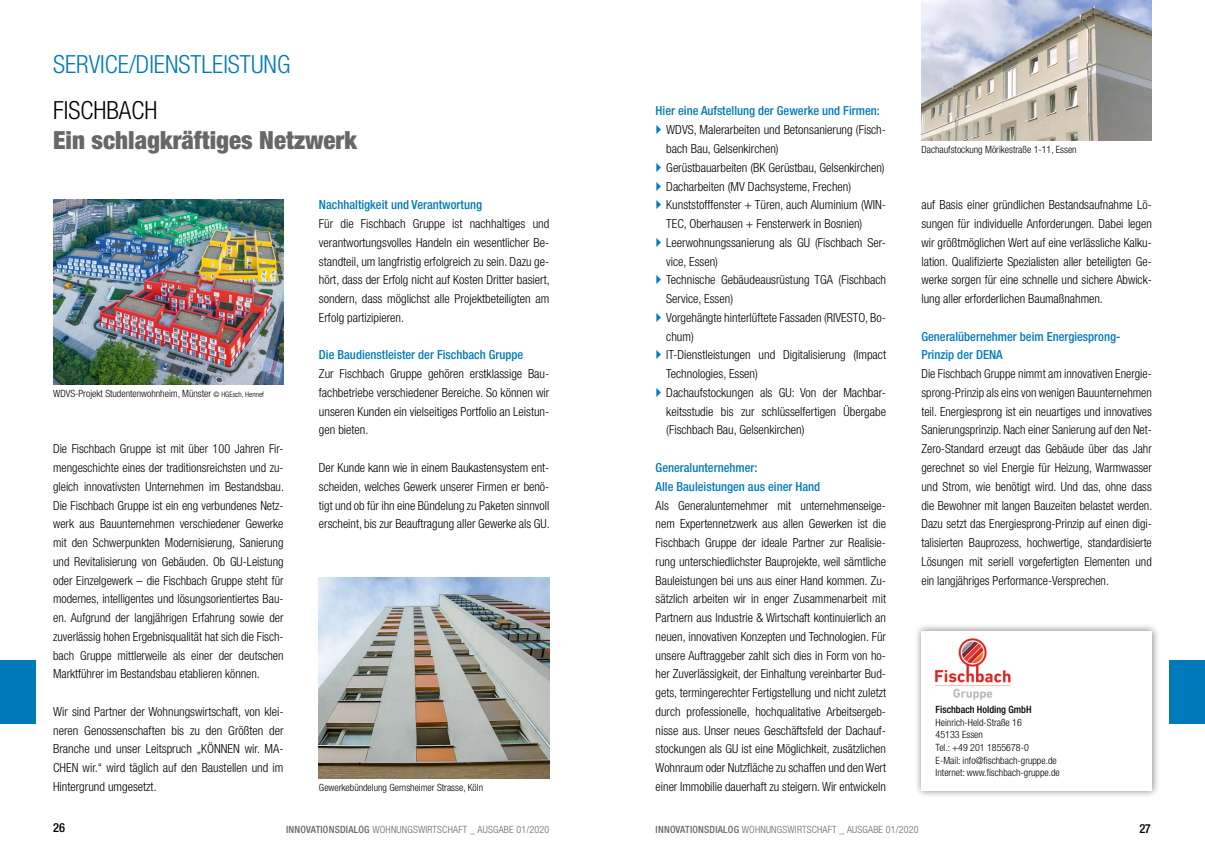
<style>
.page{position:relative;width:1205px;height:851px;background:#fff}
.page>*{position:absolute;margin:0;border:0;box-sizing:border-box;transform-origin:0 0}
.t1{font:900 condensed 25px "Helvetica Neue";color:#676767}
.t2{font:300 condensed 25px "Helvetica Neue";color:#007abb}
.t3{font:300 condensed 25px "Helvetica Neue";color:#000}
.t4{font:300 condensed 12.5px/18.8px "Helvetica Neue";color:#000;text-align:justify}
.t5{font:500 condensed 12.5px/18.8px "Helvetica Neue";color:#007abb}
.t6{font:500 condensed 12.5px "Helvetica Neue";color:#000}
.t7{font:300 condensed 10px/12.5px "Helvetica Neue";color:#000}
.t8{font:300 condensed 10px "Helvetica Neue";letter-spacing:.02em;color:#676767}
.t9{font:500 condensed 10px "Helvetica Neue";color:#000}
.s1{font-size:7.5px}
.s2{font-weight:500}
</style>
<div class="page">
<div style="left:913px;top:623px;width:247px;height:175px;background:#000;opacity:.5"></div>
<div style="left:921px;top:631px;width:231px;height:159px;background:#fff"></div>
<img style="left:935px;top:638px;width:76px;height:62px">
<img style="left:53px;top:199px;width:230px;height:185px">
<img style="left:319px;top:577px;width:230px;height:201px">
<img style="left:921px;top:0;width:231px;height:141px">
<div style="left:1169px;top:659px;width:36px;height:64px;background:#007abb"></div>
<div style="left:0;top:659px;width:35px;height:64px;background:#007abb"></div>
<h1 class="t2" style="left:53px;top:50px;width:239px">SERVICE/DIENSTLEISTUNG</h1>
<h1 class="t3" style="left:53px;top:96px;width:106px">FISCHBACH</h1>
<h1 class="t1" style="left:53px;top:125px;width:305px">Ein schlagkräftiges Netzwerk</h1>
<p class="t7" style="left:53px;top:387px;width:212px">WDVS-Projekt Studentenwohnheim, Münster <span class="s1">© HGEsch, Hennef</span></p>
<p class="t4" style="left:53px;top:439px;width:232px">Die Fischbach Gruppe ist mit über 100 Jahren Fir&shy;mengeschichte eines der traditionsreichsten und zu&shy;gleich innovativsten Unternehmen im Bestandsbau.<br>Die Fischbach Gruppe ist ein eng verbundenes Netz&shy;werk aus Bauunternehmen verschiedener Gewerke mit den Schwerpunkten Modernisierung, Sanierung und Revitalisierung von Gebäuden. Ob GU-Leistung oder Einzelgewerk – die Fischbach Gruppe steht für modernes, intelligentes und lösungsorientiertes Bau&shy;en. Aufgrund der langjährigen Erfahrung sowie der zuverlässig hohen Ergebnisqualität hat sich die Fisch&shy;bach Gruppe mittlerweile als einer der deutschen Marktführer im Bestandsbau etablieren können.</p>
<p class="t4" style="left:53px;top:702px;width:232px">Wir sind Partner der Wohnungswirtschaft, von klei&shy;neren Genossenschaften bis zu den Größten der Branche und unser Leitspruch „KÖNNEN wir. MA-CHEN wir.“ wird täglich auf den Baustellen und im Hintergrund umgesetzt.</p>
<p class="t5" style="left:319px;top:195px;width:165px">Nachhaltigkeit und Verantwortung</p>
<p class="t4" style="left:319px;top:214px;width:232px">Für die Fischbach Gruppe ist nachhaltiges und verantwortungsvolles Handeln ein wesentlicher Be&shy;standteil, um langfristig erfolgreich zu sein. Dazu ge&shy;hört, dass der Erfolg nicht auf Kosten Dritter basiert, sondern, dass möglichst alle Projektbeteiligten am Erfolg partizipieren.</p>
<p class="t5" style="left:319px;top:345px;width:206px">Die Baudienstleister der Fischbach Gruppe</p>
<p class="t4" style="left:319px;top:364px;width:232px">Zur Fischbach Gruppe gehören erstklassige Bau&shy;fachbetriebe verschiedener Bereiche. So können wir unseren Kunden ein vielseitiges Portfolio an Leistun&shy;gen bieten.</p>
<p class="t4" style="left:319px;top:458px;width:232px">Der Kunde kann wie in einem Baukastensystem ent&shy;scheiden, welches Gewerk unserer Firmen er benö&shy;tigt und ob für ihn eine Bündelung zu Paketen sinnvoll erscheint, bis zur Beauftragung aller Gewerke als GU.</p>
<p class="t7" style="left:319px;top:781px;width:166px">Gewerkebündelung Gernsheimer Strasse, Köln</p>
<p class="t5" style="left:656px;top:101px;width:226px">Hier eine Aufstellung der Gewerke und Firmen:</p>
<p class="t4" style="left:666px;top:120px;width:221px;text-align:left">WDVS, Malerarbeiten und Betonsanierung (Fisch&shy;bach Bau, Gelsenkirchen)<br>Gerüstbauarbeiten (BK Gerüstbau, Gelsenkirchen)<br>Dacharbeiten (MV Dachsysteme, Frechen)<br>Kunststofffenster + Türen, auch Aluminium (WIN-TEC, Oberhausen + Fensterwerk in Bosnien)<br>Leerwohnungssanierung als GU (Fischbach Ser&shy;vice, Essen)<br>Technische Gebäudeausrüstung TGA (Fischbach Service, Essen)<br>Vorgehängte hinterlüftete Fassaden (RIVESTO, Bo&shy;chum)<br>IT-Dienstleistungen und Digitalisierung (Impact Technologies, Essen)<br>Dachaufstockungen als GU: Von der Machbar&shy;keitsstudie bis zur schlüsselfertigen Übergabe (Fischbach Bau, Gelsenkirchen)</p>
<p class="t5" style="left:656px;top:458px;width:166px">Generalunternehmer:<br>Alle Bauleistungen aus einer Hand</p>
<p class="t4" style="left:656px;top:495px;width:232px">Als Generalunternehmer mit unternehmenseige&shy;nem Expertennetzwerk aus allen Gewerken ist die Fischbach Gruppe der ideale Partner zur Realisie&shy;rung unterschiedlichster Bauprojekte, weil sämtliche Bauleistungen bei uns aus einer Hand kommen. Zu&shy;sätzlich arbeiten wir in enger Zusammenarbeit mit Partnern aus Industrie &amp; Wirtschaft kontinuierlich an neuen, innovativen Konzepten und Technologien. Für unsere Auftraggeber zahlt sich dies in Form von ho&shy;her Zuverlässigkeit, der Einhaltung vereinbarter Bud&shy;gets, termingerechter Fertigstellung und nicht zuletzt durch professionelle, hochqualitative Arbeitsergeb&shy;nisse aus. Unser neues Geschäftsfeld der Dachauf&shy;stockungen als GU ist eine Möglichkeit, zusätzlichen Wohnraum oder Nutzfläche zu schaffen und den Wert einer Immobilie dauerhaft zu steigern. Wir entwickeln</p>
<p class="t7" style="left:921px;top:143px;width:157px">Dachaufstockung Mörikestraße 1-11, Essen</p>
<p class="t4" style="left:921px;top:195px;width:232px">auf Basis einer gründlichen Bestandsaufnahme Lö&shy;sungen für individuelle Anforderungen. Dabei legen wir größtmöglichen Wert auf eine verlässliche Kalku&shy;lation. Qualifizierte Spezialisten aller beteiligten Ge&shy;werke sorgen für eine schnelle und sichere Abwick&shy;lung aller erforderlichen Baumaßnahmen.</p>
<p class="t5" style="left:921px;top:326px;width:200px">Generalübernehmer beim Energiesprong-<br>Prinzip der DENA</p>
<p class="t4" style="left:921px;top:364px;width:232px">Die Fischbach Gruppe nimmt am innovativen Energie&shy;sprong-Prinzip als eins von wenigen Bauunternehmen teil. Energiesprong ist ein neuartiges und innovatives Sanierungsprinzip. Nach einer Sanierung auf den Net-Zero-Standard erzeugt das Gebäude über das Jahr gerechnet so viel Energie für Heizung, Warmwasser und Strom, wie benötigt wird. Und das, ohne dass die Bewohner mit langen Bauzeiten belastet werden.<br>Dazu setzt das Energiesprong-Prinzip auf einen digi&shy;talisierten Bauprozess, hochwertige, standardisierte Lösungen mit seriell vorgefertigten Elementen und ein langjähriges Performance-Versprechen.</p>
<p class="t9" style="left:935px;top:703px;width:97px">Fischbach Holding GmbH</p>
<p class="t7" style="left:935px;top:716px;width:126px">Heinrich-Held-Straße 16<br>45133 Essen<br>Tel.: +49 201 1855678-0<br>E-Mail: info@fischbach-gruppe.de<br>Internet: www.fischbach-gruppe.de</p>
<p class="t6" style="left:53px;top:820px;width:13px">26</p>
<p class="t8" style="left:286px;top:823px;width:265px"><span class="s2">INNOVATIONSDIALOG</span> WOHNUNGSWIRTSCHAFT _ AUSGABE 01/2020</p>
<p class="t8" style="left:656px;top:823px;width:265px"><span class="s2">INNOVATIONSDIALOG</span> WOHNUNGSWIRTSCHAFT _ AUSGABE 01/2020</p>
<p class="t6" style="left:1139px;top:821px;width:13px">27</p>
</div>
